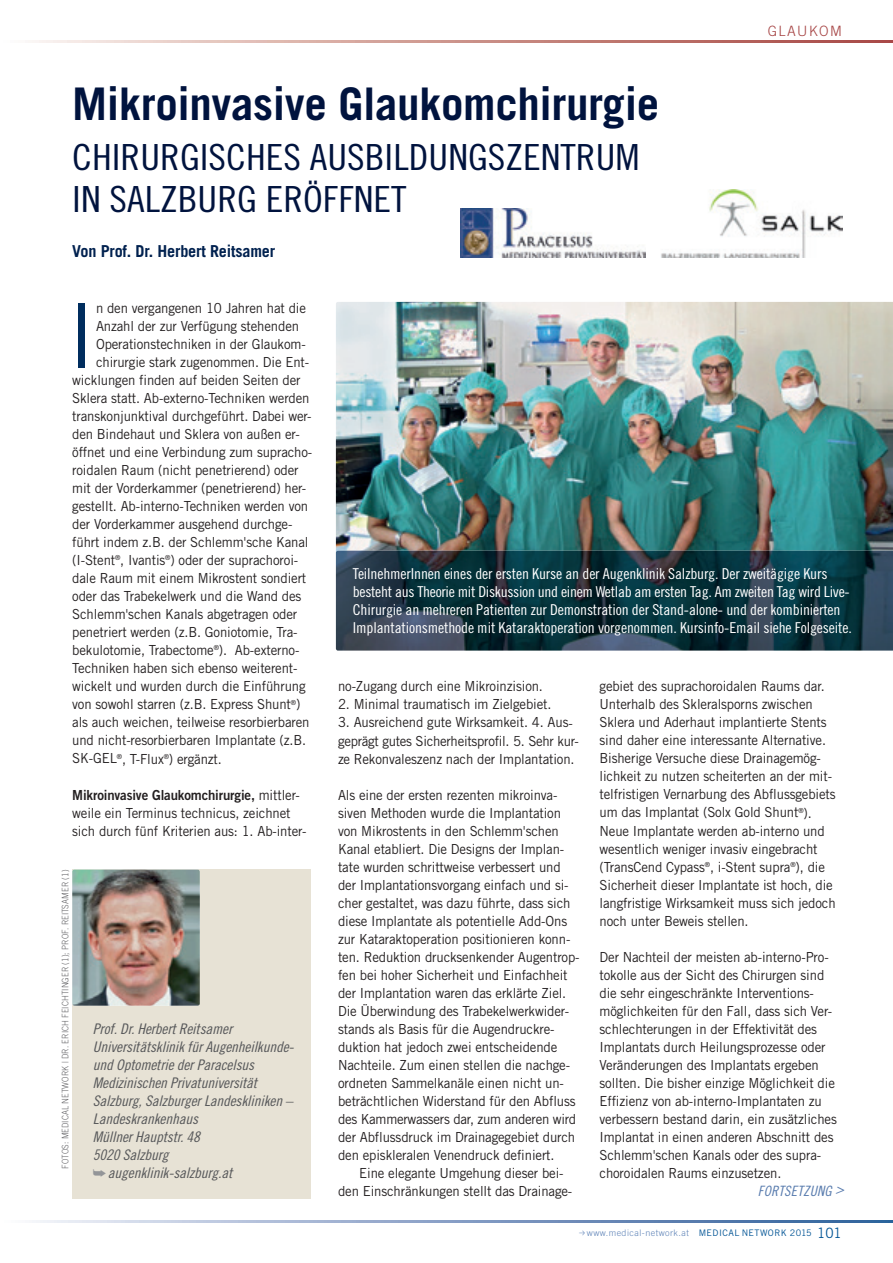
<style>
.page{position:relative;width:893px;height:1263px;background:#fff}
.page>*{position:absolute;margin:0;border:0;box-sizing:border-box;transform-origin:0 0}
.t1{font:88.65px "Trade Gothic Cond Eighteen";color:#002d5e;scale:.95 1}
.t2{font:700 45px "Trade Gothic";letter-spacing:-.01em;color:#00133e}
.t3{font:36px/42px "Trade Gothic Cond Eighteen";color:#00133e;scale:1.1 1}
.t4{font:700 16.5px "Trade Gothic";letter-spacing:-.01em;color:#00214f}
.t5{font:15px/18px "Trade Gothic Cond Eighteen";letter-spacing:-.01em;color:#fff;scale:1.05 1}
.t6{font:14.7px/18px "Trade Gothic Cond Eighteen Obl";letter-spacing:-.01em;color:#57585a;scale:1.05 1}
.t7{font:14.25px "Trade Gothic Cond Eighteen Obl";letter-spacing:.02em;color:#597cae}
.t8{font:300 14.25px "Trade Gothic";letter-spacing:.1em;color:#a64444}
.t9{font:13.8px/18px "Trade Gothic";letter-spacing:-.01em;color:#231f20;scale:.95 1}
.t10{font:13.8px "Trade Gothic Bold Two";letter-spacing:-.01em;color:#231f20;scale:.95 1}
.t11{font:300 9px "Trade Gothic";letter-spacing:.01em;color:#636366;scale:.9 1}
.t12{font:300 9px "Trade Gothic";letter-spacing:.05em;color:#5d82b7}
.s1{font-family:"Trade Gothic"}
.s2{font-family:"Apple Icon 2";color:#939598}
.s3{font-weight:400;color:#005495}
.s4{font-weight:400;font-size:14.25px;color:#005495}
</style>
<div class="page">
<svg style="left:32px;top:40px;width:861px;height:2px;background:#cd9790"></svg>
<svg style="left:32px;top:1220px;width:861px;height:2px;background:#89a1c6"></svg>
<div style="left:72px;top:869px;width:238px;height:330px;background:#e7e2d5"></div>
<img style="left:72px;top:869px;width:128px;height:137px">
<img style="left:661px;top:190px;width:182px;height:68px">
<img style="left:460px;top:208px;width:185px;height:50px">
<img style="left:336px;top:302px;width:557px;height:249px">
<img style="left:336px;top:551px;width:557px;height:100px">
<h2 class="t2" style="left:72px;top:76px;width:588px">Mikroinvasive Glaukomchirurgie</h2>
<h3 class="t3" style="left:72px;top:136px;width:517px">CHIRURGISCHES AUSBILDUNGSZENTRUM<br>IN SALZBURG ERÖFFNET</h3>
<p class="t4" style="left:72px;top:241px;width:204px">Von Prof. Dr. Herbert Reitsamer</p>
<p class="t8" style="left:768px;top:23px;width:76px">GLAUKOM</p>
<h1 class="t1" style="left:72px;top:283px;width:21px">I</h1>
<p class="t9" style="left:96px;top:299px;width:223px">n den vergangenen 10 Jahren hat die</p>
<p class="t9" style="left:96px;top:317px;width:215px">Anzahl der zur Verfügung stehenden</p>
<p class="t9" style="left:96px;top:335px;width:222px">Operationstechniken in der Glaukom-</p>
<p class="t9" style="left:96px;top:353px;width:226px">chirurgie stark zugenommen. Die Ent-</p>
<p class="t9" style="left:72px;top:371px;width:242px">wicklungen finden auf beiden Seiten der</p>
<p class="t9" style="left:72px;top:389px;width:251px">Sklera statt. Ab-externo-Techniken werden</p>
<p class="t9" style="left:72px;top:407px;width:254px">transkonjunktival durchgeführt. Dabei wer-</p>
<p class="t9" style="left:72px;top:425px;width:241px">den Bindehaut und Sklera von außen er-</p>
<p class="t9" style="left:72px;top:443px;width:254px">öffnet und eine Verbindung zum supracho-</p>
<p class="t9" style="left:72px;top:461px;width:240px">roidalen Raum (nicht penetrierend) oder</p>
<p class="t9" style="left:72px;top:479px;width:248px">mit der Vorderkammer (penetrierend) her-</p>
<p class="t9" style="left:72px;top:497px;width:250px">gestellt. Ab-interno-Techniken werden von</p>
<p class="t9" style="left:72px;top:515px;width:233px">der Vorderkammer ausgehend durchge-</p>
<p class="t9" style="left:72px;top:533px;width:250px">führt indem z.B. der Schlemm'sche Kanal</p>
<p class="t9" style="left:72px;top:551px;width:239px">(I-Stent<sup>®</sup>, Ivantis<sup>®</sup>) oder der suprachoroi-</p>
<p class="t9" style="left:72px;top:569px;width:248px">dale Raum mit einem Mikrostent sondiert</p>
<p class="t9" style="left:72px;top:587px;width:243px">oder das Trabekelwerk und die Wand des</p>
<p class="t9" style="left:72px;top:605px;width:238px">Schlemm'schen Kanals abgetragen oder</p>
<p class="t9" style="left:72px;top:623px;width:239px">penetriert werden (z.B. Goniotomie, Tra-</p>
<p class="t9" style="left:72px;top:641px;width:241px">bekulotomie, Trabectome<sup>®</sup>). Ab-externo-</p>
<p class="t9" style="left:72px;top:659px;width:239px">Techniken haben sich ebenso weiterent-</p>
<p class="t9" style="left:72px;top:677px;width:247px">wickelt und wurden durch die Einführung</p>
<p class="t9" style="left:72px;top:695px;width:242px">von sowohl starren (z.B. Express Shunt<sup>®</sup>)</p>
<p class="t9" style="left:72px;top:713px;width:251px">als auch weichen, teilweise resorbierbaren</p>
<p class="t9" style="left:72px;top:731px;width:248px">und nicht-resorbierbaren Implantate (z.B.</p>
<p class="t9" style="left:72px;top:749px;width:159px">SK-GEL<sup>®</sup>, T-Flux<sup>®</sup>) ergänzt.</p>
<p class="t10" style="left:72px;top:786px;width:241px">Mikroinvasive Glaukomchirurgie, <span class="s1">mittler-</span></p>
<p class="t9" style="left:72px;top:803px;width:248px">weile ein Terminus technicus, zeichnet sich durch fünf Kriterien aus: 1. Ab-inter-</p>
<p class="t11" style="left:60px;top:1169px;width:334px;rotate:-90deg">FOTOS: MEDICAL NETWORK | DR. ERICH FEICHTINGER (1); PROF. REITSAMER (1)</p>
<p class="t6" style="left:93px;top:1019px;width:193px">Prof. Dr. Herbert Reitsamer<br>Universitätsklinik für Augenheilkunde&shy;und Optometrie der Paracelsus<br>Medizinischen Privatuniversität<br>Salzburg, Salzburger Landeskliniken –<br>Landeskrankenhaus<br>Müllner Hauptstr. 48<br>5020 Salzburg<br><span class="s2">Œ</span>augenklinik-salzburg.at</p>
<p class="t5" style="left:353px;top:564px;width:477px">TeilnehmerInnen eines der ersten Kurse an der Augenklinik Salzburg. Der zweitägige Kurs besteht aus Theorie mit Diskussion und einem Wetlab am ersten Tag. Am zweiten Tag wird Live-Chirurgie an mehreren Patienten zur Demonstration der Stand-alone- und der kombinierten Implantationsmethode mit Kataraktoperation vorgenommen. Kursinfo-Email siehe Folgeseite.</p>
<p class="t9" style="left:338px;top:677px;width:217px">no-Zugang durch eine Mikroinzision.</p>
<p class="t9" style="left:338px;top:695px;width:226px">2. Minimal traumatisch im Zielgebiet.</p>
<p class="t9" style="left:338px;top:713px;width:255px">3. Ausreichend gute Wirksamkeit. 4. Aus&shy;geprägt gutes Sicherheitsprofil. 5. Sehr kur&shy;ze Rekonvaleszenz nach der Implantation.</p>
<p class="t9" style="left:338px;top:785px;width:256px">Als eine der ersten rezenten mikroinva&shy;siven Methoden wurde die Implantation von Mikrostents in den Schlemm'schen Kanal etabliert. Die Designs der Implan&shy;tate wurden schrittweise verbessert und der Implantationsvorgang einfach und si&shy;cher gestaltet, was dazu führte, dass sich diese Implantate als potentielle Add-Ons zur Kataraktoperation positionieren konn&shy;ten. Reduktion drucksenkender Augentrop&shy;fen bei hoher Sicherheit und Einfachheit der Implantation waren das erklärte Ziel.<br>Die Überwindung des Trabekelwerkwider&shy;stands als Basis für die Augendruckre&shy;duktion hat jedoch zwei entscheidende Nachteile. Zum einen stellen die nachge&shy;ordneten Sammelkanäle einen nicht un&shy;beträchtlichen Widerstand für den Abfluss des Kammerwassers dar, zum anderen wird der Abflussdruck im Drainagegebiet durch den episkleralen Venendruck definiert.</p>
<p class="t9" style="left:338px;top:1163px;width:248px;text-indent:21px">Eine elegante Umgehung dieser bei&shy;den Einschränkungen stellt das Drainage-</p>
<p class="t9" style="left:599px;top:677px;width:250px">gebiet des suprachoroidalen Raums dar.<br>Unterhalb des Skleralsporns zwischen Sklera und Aderhaut implantierte Stents sind daher eine interessante Alternative.<br>Bisherige Versuche diese Drainagemög&shy;lichkeit zu nutzen scheiterten an der mit&shy;telfristigen Vernarbung des Abflussgebiets um das Implantat (Solx Gold Shunt<sup>®</sup>).<br>Neue Implantate werden ab-interno und wesentlich weniger invasiv eingebracht (TransCend Cypass<sup>®</sup>, i-Stent supra<sup>®</sup>), die Sicherheit dieser Implantate ist hoch, die langfristige Wirksamkeit muss sich jedoch noch unter Beweis stellen.</p>
<p class="t9" style="left:599px;top:947px;width:251px">Der Nachteil der meisten ab-interno-Pro&shy;tokolle aus der Sicht des Chirurgen sind die sehr eingeschränkte Interventions&shy;möglichkeiten für den Fall, dass sich Ver&shy;schlechterungen in der Effektivität des Implantats durch Heilungsprozesse oder Veränderungen des Implantats ergeben sollten. Die bisher einzige Möglichkeit die Effizienz von ab-interno-Implantaten zu verbessern bestand darin, ein zusätzliches Implantat in einen anderen Abschnitt des Schlemm'schen Kanals oder des supra&shy;choroidalen Raums einzusetzen.</p>
<p class="t7" style="left:758px;top:1182px;width:88px">FORTSETZUNG &gt;</p>
<p class="t12" style="left:587px;top:1227px;width:256px">www.medical-network.at <span class="s3">MEDICAL NETWORK 2015</span> <span class="s4">101</span></p>
</div>
